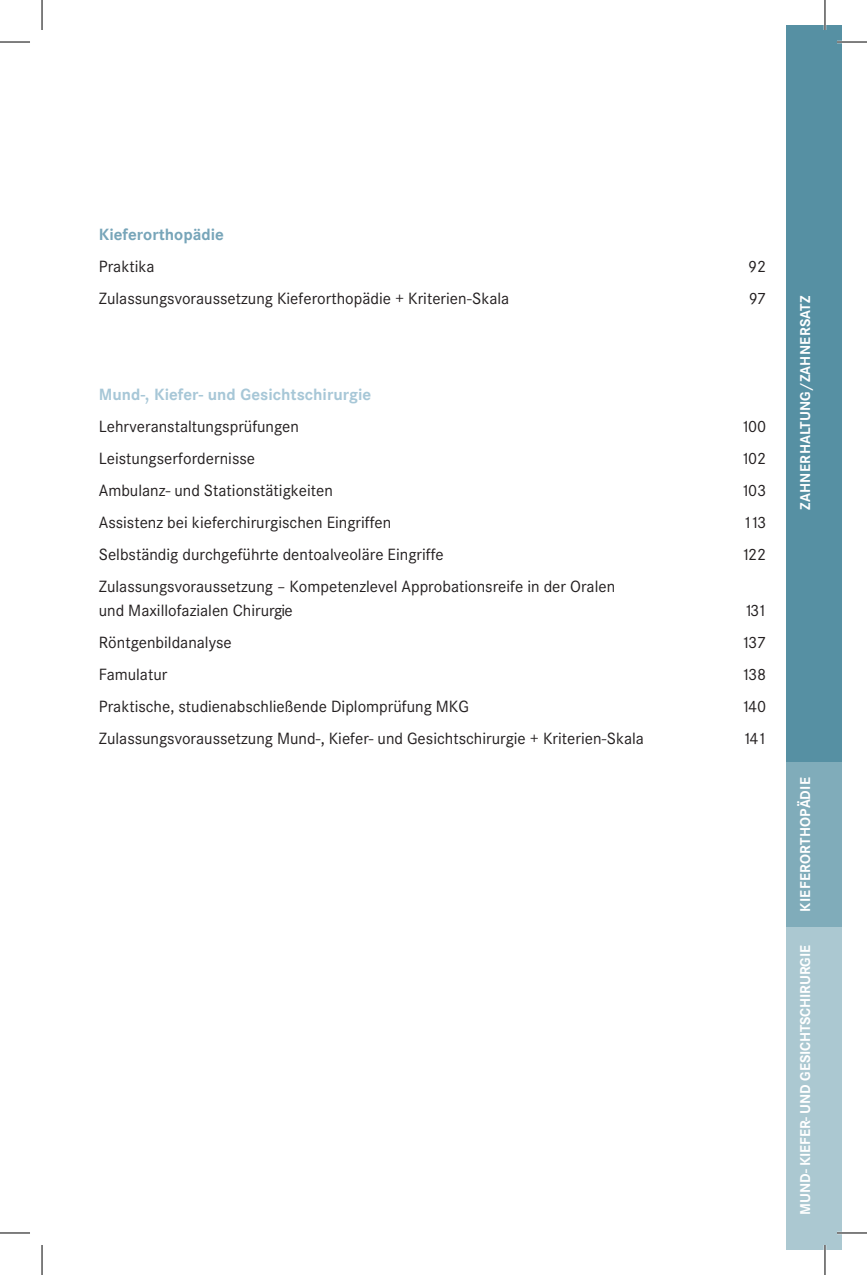
<style>
.page{position:relative;width:867px;height:1275px;background:#fff}
.page>*{position:absolute;margin:0;border:0;box-sizing:border-box;transform-origin:0 0}
.t1{font:16px/24px "Corporate SBQ";color:#231f20}
.t2{font:700 16px "Corporate SBQ";color:#a7c7d7}
.t3{font:700 16px "Corporate SBQ";color:#77a5b9}
.t4{font:700 14px "Corporate SBQ";color:#fff}
</style>
<div class="page">
<div style="left:786px;top:25px;width:55px;height:736px;background:#5690a3"></div>
<div style="left:786px;top:762px;width:55px;height:164px;background:#80acba"></div>
<div style="left:786px;top:927px;width:55px;height:323px;background:#abc8d1"></div>
<hr style="left:836px;top:41px;width:30px;height:2px;background:#fff">
<hr style="left:836px;top:1231px;width:30px;height:3px;background:#fff">
<hr style="left:823px;top:0;width:3px;height:30px;background:#fff">
<hr style="left:823px;top:1245px;width:3px;height:30px;background:#fff">
<hr style="left:0;top:42px;width:30px;height:1px;background:#000">
<hr style="left:836px;top:42px;width:30px;height:1px;background:#000">
<hr style="left:0;top:1232px;width:30px;height:1px;background:#000">
<hr style="left:836px;top:1232px;width:30px;height:1px;background:#000">
<hr style="left:42px;top:0;width:1px;height:30px;background:#000">
<hr style="left:42px;top:1245px;width:1px;height:30px;background:#000">
<hr style="left:824px;top:0;width:1px;height:30px;background:#000">
<hr style="left:824px;top:1245px;width:1px;height:30px;background:#000">
<p class="t3" style="left:99px;top:224px;width:127px">Kieferorthopädie</p>
<p class="t1" style="left:99px;top:254px;width:57px">Praktika</p>
<p class="t1" style="left:748px;top:254px;width:20px">92</p>
<p class="t1" style="left:99px;top:286px;width:412px">Zulassungsvoraussetzung Kieferorthopädie + Kriterien-Skala</p>
<p class="t1" style="left:748px;top:286px;width:19px">97</p>
<p class="t2" style="left:99px;top:384px;width:274px">Mund-, Kiefer- und Gesichtschirurgie</p>
<p class="t1" style="left:99px;top:414px;width:202px">Lehrveranstaltungsprüfungen</p>
<p class="t1" style="left:740px;top:414px;width:27px">100</p>
<p class="t1" style="left:99px;top:446px;width:158px">Leistungserfordernisse</p>
<p class="t1" style="left:740px;top:446px;width:27px">102</p>
<p class="t1" style="left:99px;top:478px;width:235px">Ambulanz- und Stationstätigkeiten</p>
<p class="t1" style="left:740px;top:478px;width:27px">103</p>
<p class="t1" style="left:99px;top:510px;width:294px">Assistenz bei kieferchirurgischen Eingriffen</p>
<p class="t1" style="left:742px;top:510px;width:25px">113</p>
<p class="t1" style="left:99px;top:542px;width:346px">Selbständig durchgeführte dentoalveoläre Eingriffe</p>
<p class="t1" style="left:741px;top:542px;width:27px">122</p>
<p class="t1" style="left:99px;top:574px;width:518px">Zulassungsvoraussetzung – Kompetenzlevel Approbationsreife in der Oralen und Maxillofazialen Chirurgie</p>
<p class="t1" style="left:743px;top:598px;width:24px">131</p>
<p class="t1" style="left:99px;top:630px;width:134px">Röntgenbildanalyse</p>
<p class="t1" style="left:741px;top:630px;width:27px">137</p>
<p class="t1" style="left:99px;top:662px;width:70px">Famulatur</p>
<p class="t1" style="left:741px;top:662px;width:27px">138</p>
<p class="t1" style="left:99px;top:694px;width:371px">Praktische, studienabschließende Diplomprüfung MKG</p>
<p class="t1" style="left:741px;top:694px;width:27px">140</p>
<p class="t1" style="left:99px;top:726px;width:546px">Zulassungsvoraussetzung Mund-, Kiefer- und Gesichtschirurgie + Kriterien-Skala</p>
<p class="t1" style="left:742px;top:726px;width:25px">141</p>
<p class="t4" style="left:796px;top:509px;width:215px;rotate:-90deg">ZAHNERHALTUNG/ZAHNERSATZ</p>
<p class="t4" style="left:796px;top:911px;width:136px;rotate:-90deg">KIEFERORTHOPÄDIE</p>
<p class="t4" style="left:796px;top:1214px;width:271px;rotate:-90deg">MUND- KIEFER- UND GESICHTSCHIRURGIE</p>
</div>
